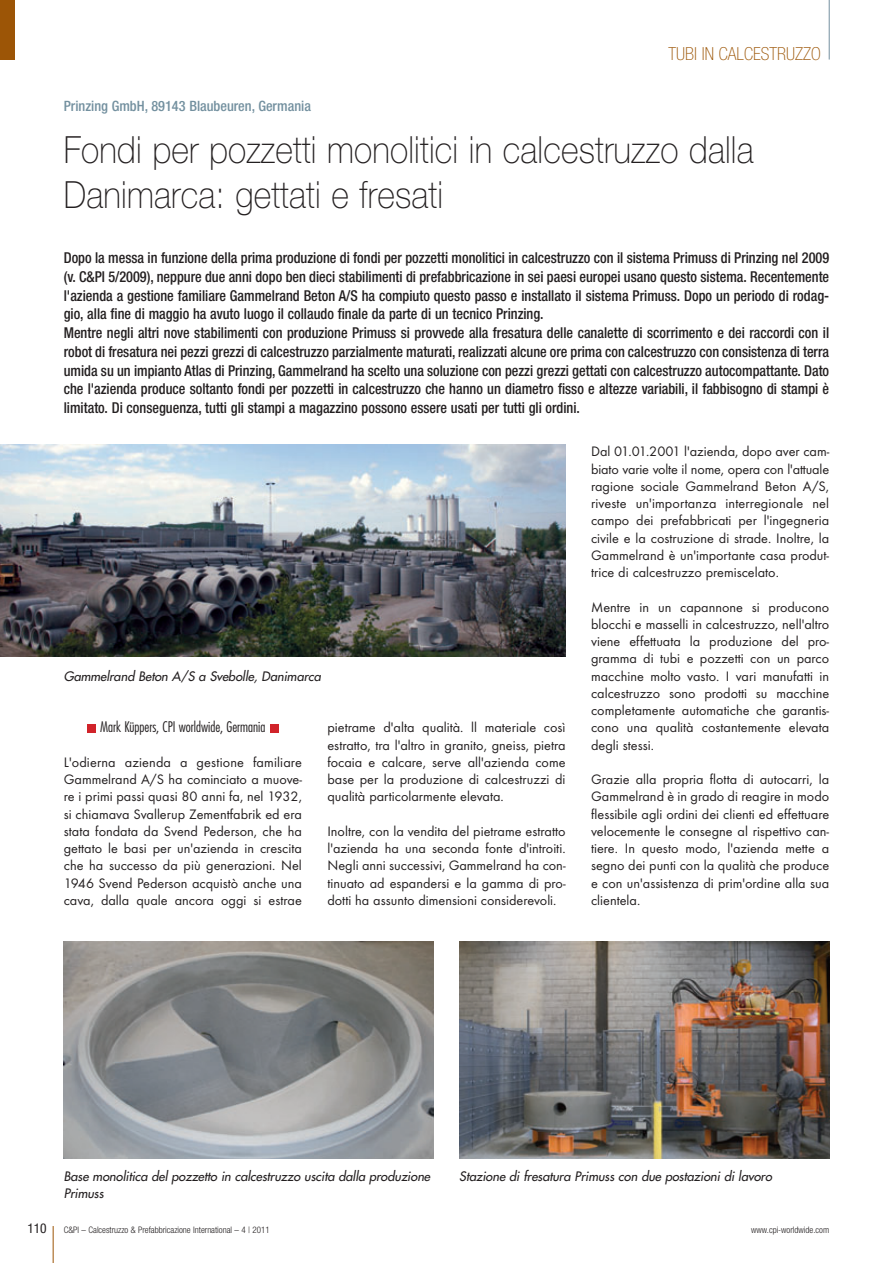
<style>
.page{position:relative;width:893px;height:1263px;background:#fff}
.page>*{position:absolute;margin:0;border:0;box-sizing:border-box;transform-origin:0 0}
.t1{font:100 37.5px/45px "Helvetica Neue";letter-spacing:.005em;color:#231f20;scale:.9 1}
.t2{font:100 condensed 18px "Helvetica Neue";color:#9c5506}
.t3{font:500 condensed 15px/18.8px "Helvetica Neue";color:#231f20;scale:.95 1}
.t4{font:14.25px/17.2px "Futura T";color:#231f20;text-align:justify}
.t5{font:500 condensed 14.25px "Helvetica Neue";color:#73909f}
.t6{font:300 condensed 14.25px "Futura";color:#231f20}
.t7{font:condensed 13.5px "Helvetica Neue";color:#231f20}
.t8{font:italic 12.75px/17.2px "Futura";color:#231f20}
.t9{font:300 condensed 9px "Helvetica Neue";color:#231f20}
</style>
<div class="page">
<hr style="left:53px;top:1226px;width:1px;height:37px;background:#9c5506">
<hr style="left:829px;top:0;width:1px;height:60px;background:#73909f">
<div style="left:0;top:0;width:15px;height:60px;background:#9c5506"></div>
<div style="left:270px;top:724px;width:9px;height:8px;background:#d1232a"></div>
<div style="left:87px;top:724px;width:9px;height:8px;background:#d1232a"></div>
<img style="left:0;top:445px;width:566px;height:212px">
<img style="left:64px;top:942px;width:370px;height:216px">
<img style="left:459px;top:942px;width:370px;height:216px">
<hr style="left:892px;top:59px;width:1px;height:121px;background:#435151">
<hr style="left:892px;top:1044px;width:1px;height:111px;background:#435151">
<p class="t5" style="left:64px;top:101px;width:249px">Prinzing GmbH, 89143 Blaubeuren, Germania</p>
<p class="t2" style="left:668px;top:47px;width:154px">TUBI IN CALCESTRUZZO</p>
<h1 class="t1" style="left:64px;top:130px;width:768px">Fondi per pozzetti monolitici in calcestruzzo dalla<br>Danimarca: gettati e fresati</h1>
<p class="t3" style="left:64px;top:250px;width:807px">Dopo la messa in funzione della prima produzione di fondi per pozzetti monolitici in calcestruzzo con il sistema Primuss di Prinzing nel 2009 (v. C&amp;PI 5/2009), neppure due anni dopo ben dieci stabilimenti di prefabbricazione in sei paesi europei usano questo sistema. Recentemente l'azienda a gestione familiare Gammelrand Beton A/S ha compiuto questo passo e installato il sistema Primuss. Dopo un periodo di rodag&shy;gio, alla fine di maggio ha avuto luogo il collaudo finale da parte di un tecnico Prinzing.<br>Mentre negli altri nove stabilimenti con produzione Primuss si provvede alla fresatura delle canalette di scorrimento e dei raccordi con il robot di fresatura nei pezzi grezzi di calcestruzzo parzialmente maturati, realizzati alcune ore prima con calcestruzzo con consistenza di terra umida su un impianto Atlas di Prinzing, Gammelrand ha scelto una soluzione con pezzi grezzi gettati con calcestruzzo autocompattante. Dato che l'azienda produce soltanto fondi per pozzetti in calcestruzzo che hanno un diametro fisso e altezze variabili, il fabbisogno di stampi è limitato. Di conseguenza, tutti gli stampi a magazzino possono essere usati per tutti gli ordini.</p>
<p class="t8" style="left:64px;top:668px;width:261px">Gammelrand Beton A/S a Svebolle, Danimarca</p>
<p class="t6" style="left:100px;top:721px;width:167px">Mark Küppers, CPI worldwide, Germania</p>
<p class="t4" style="left:64px;top:755px;width:240px">L'odierna azienda a gestione familiare Gammelrand A/S ha cominciato a muove&shy;re i primi passi quasi 80 anni fa, nel 1932, si chiamava Svallerup Zementfabrik ed era stata fondata da Svend Pederson, che ha gettato le basi per un'azienda in crescita che ha successo da più generazioni. Nel 1946 Svend Pederson acquistò anche una cava, dalla quale ancora oggi si estrae</p>
<p class="t4" style="left:327px;top:720px;width:240px">pietrame d'alta qualità. ll materiale così estratto, tra l'altro in granito, gneiss, pietra focaia e calcare, serve all'azienda come base per la produzione di calcestruzzi di qualità particolarmente elevata.</p>
<p class="t4" style="left:327px;top:824px;width:240px">Inoltre, con la vendita del pietrame estratto l'azienda ha una seconda fonte d'introiti.<br>Negli anni successivi, Gammelrand ha con&shy;tinuato ad espandersi e la gamma di pro&shy;dotti ha assunto dimensioni considerevoli.</p>
<p class="t4" style="left:591px;top:444px;width:240px">Dal 01.01.2001 l'azienda, dopo aver cam&shy;biato varie volte il nome, opera con l'attuale ragione sociale Gammelrand Beton A/S, riveste un'importanza interregionale nel campo dei prefabbricati per l'ingegneria civile e la costruzione di strade. Inoltre, la Gammelrand è un'importante casa produt&shy;trice di calcestruzzo premiscelato.</p>
<p class="t4" style="left:591px;top:599px;width:240px">Mentre in un capannone si producono blocchi e masselli in calcestruzzo, nell'altro viene effettuata la produzione del pro&shy;gramma di tubi e pozzetti con un parco macchine molto vasto. I vari manufatti in calcestruzzo sono prodotti su macchine completamente automatiche che garantis&shy;cono una qualità costantemente elevata degli stessi.</p>
<p class="t4" style="left:591px;top:772px;width:240px">Grazie alla propria flotta di autocarri, la Gammelrand è in grado di reagire in modo flessibile agli ordini dei clienti ed effettuare velocemente le consegne al rispettivo can&shy;tiere. In questo modo, l'azienda mette a segno dei punti con la qualità che produce e con un'assistenza di prim'ordine alla sua clientela.</p>
<p class="t8" style="left:64px;top:1168px;width:370px">Base monolitica del pozzetto in calcestruzzo uscita dalla produzione<br>Primuss</p>
<p class="t8" style="left:459px;top:1168px;width:316px">Stazione di fresatura Primuss con due postazioni di lavoro</p>
<p class="t7" style="left:28px;top:1223px;width:21px">110</p>
<p class="t9" style="left:64px;top:1226px;width:208px">C&amp;PI – Calcestruzzo &amp; Prefabbricazione International – 4 | 2011</p>
<p class="t9" style="left:751px;top:1226px;width:79px">www.cpi-worldwide.com</p>
</div>
